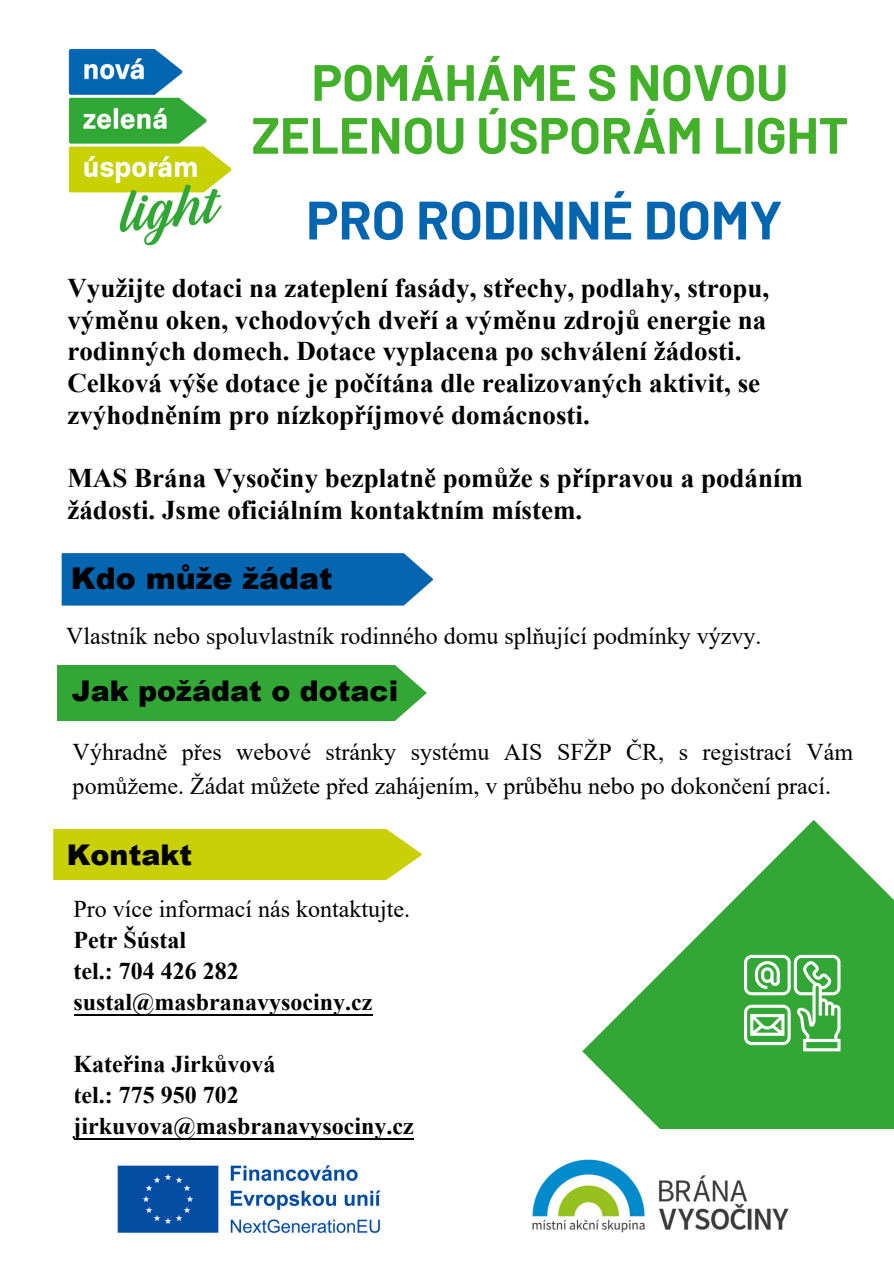
<style>
.page{position:relative;width:894px;height:1264px;background:#fff}
.page>*{position:absolute;margin:0;border:0;box-sizing:border-box;transform-origin:0 0}
.t1{font:700 54px "Barlow";color:#0466b1}
.t2{font:700 51px/52.8px "Barlow";color:#43b02a;text-align:center}
.t3{font:900 30px "Arial";color:#000}
.t4{font:900 28.5px "Arial";color:#000}
.t5{font:700 27px/31.7px "Times New Roman";color:#000}
.t6{font:24px/34px "Times New Roman";color:#000}
.t7{font:700 24px/30.9px "Times New Roman";color:#000}
.s1{font-weight:400}
</style>
<div class="page">
<svg style="left:582px;top:820px;width:311px;height:309px;fill:#32a736"></svg>
<img style="left:532px;top:1159px;width:257px;height:72px">
<img style="left:68px;top:48px;width:164px;height:198px">
<div style="left:53px;top:829px;width:369px;height:51px;background:#c9d106"></div>
<div style="left:62px;top:553px;width:371px;height:52px;background:#0466b1"></div>
<div style="left:57px;top:665px;width:369px;height:56px;background:#32a736"></div>
<img style="left:117px;top:1165px;width:264px;height:69px">
<svg style="left:743px;top:954px;width:96px;height:97px"></svg>
<hr style="left:74px;top:1014px;width:298px;height:1px;background:#000">
<hr style="left:74px;top:1138px;width:339px;height:1px;background:#000">
<h1 class="t2" style="left:251px;top:54px;width:598px">POMÁHÁME S NOVOU<br>ZELENOU ÚSPORÁM LIGHT</h1>
<h1 class="t1" style="left:306px;top:185px;width:477px">PRO RODINNÉ DOMY</h1>
<h2 class="t5" style="left:67px;top:271px;width:703px">Využijte dotaci na zateplení fasády, střechy, podlahy, stropu, výměnu oken, vchodových dveří a výměnu zdrojů energie na rodinných domech. Dotace vyplacena po schválení žádosti.<br>Celková výše dotace je počítána dle realizovaných aktivit, se zvýhodněním pro nízkopříjmové domácnosti.</h2>
<h2 class="t5" style="left:67px;top:461px;width:737px">MAS Brána Vysočiny bezplatně pomůže s přípravou a podáním žádosti. Jsme oficiálním kontaktním místem.</h2>
<p class="t3" style="left:71px;top:556px;width:263px">Kdo může žádat</p>
<p class="t6" style="left:66px;top:618px;width:696px">Vlastník nebo spoluvlastník rodinného domu splňující podmínky výzvy.</p>
<h4 class="t4" style="left:72px;top:670px;width:328px">Jak požádat o dotaci</h4>
<p class="t6" style="left:73px;top:734px;width:781px">Výhradně přes webové stránky systému AIS SFŽP ČR, s registrací Vám pomůžeme. Žádat můžete před zahájením, v průběhu nebo po dokončení prací.</p>
<p class="t4" style="left:67px;top:834px;width:127px">Kontakt</p>
<h4 class="t7" style="left:73px;top:893px;width:338px"><span class="s1">Pro více informací nás kontaktujte.<br></span>Petr Šústal<br>tel.: 704 426 282 sustal@masbranavysociny.cz</h4>
<h4 class="t7" style="left:73px;top:1047px;width:342px">Kateřina Jirkůvová<br>tel.: 775 950 702 jirkuvova@masbranavysociny.cz</h4>
</div>
